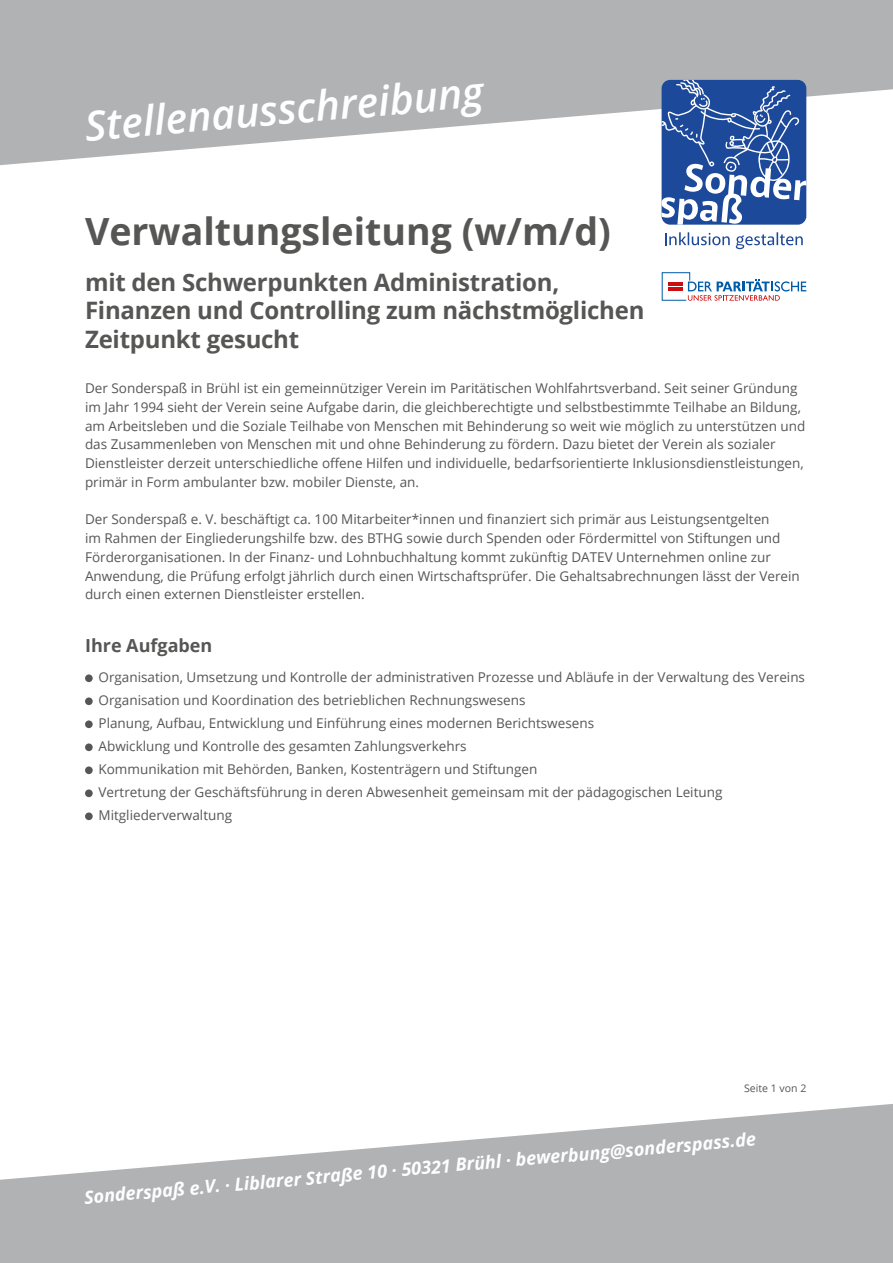
<style>
.page{position:relative;width:893px;height:1263px;background:#fff}
.page>*{position:absolute;margin:0;border:0;box-sizing:border-box;transform-origin:0 0}
.t1{font:italic 600 41.25px "Open Sans";color:#fff}
.t2{font:700 37.5px "Open Sans";color:#565655}
.t3{font:700 24px/28.8px "Open Sans";letter-spacing:-.01em;color:#565655}
.t4{font:italic 700 18px "Open Sans";color:#fff}
.t5{font:700 18px "Open Sans";color:#565655}
.t6{font:13.5px/18.8px "Open Sans";color:#565655}
.t7{font:10.5px "Open Sans";color:#565655}
</style>
<div class="page">
<svg style="left:0;top:0;width:893px;height:165px;fill:#b1b2b3"></svg>
<svg style="left:0;top:1104px;width:893px;height:159px;fill:#b1b2b3"></svg>
<svg style="left:662px;top:79px;width:144px;height:146px;background:#4a6dae"></svg>
<svg style="left:665px;top:232px;width:65px;height:13px"></svg>
<svg style="left:736px;top:232px;width:67px;height:17px"></svg>
<svg style="left:662px;top:272px;width:144px;height:29px"></svg>
<div style="left:85px;top:674px;width:8px;height:8px;background:#565655;border-radius:50%"></div>
<div style="left:85px;top:697px;width:8px;height:8px;background:#565655;border-radius:50%"></div>
<div style="left:85px;top:720px;width:8px;height:8px;background:#565655;border-radius:50%"></div>
<div style="left:85px;top:743px;width:8px;height:8px;background:#565655;border-radius:50%"></div>
<div style="left:85px;top:766px;width:8px;height:8px;background:#565655;border-radius:50%"></div>
<div style="left:85px;top:789px;width:8px;height:8px;background:#565655;border-radius:50%"></div>
<div style="left:85px;top:812px;width:8px;height:8px;background:#565655;border-radius:50%"></div>
<h1 class="t1" style="left:83px;top:98px;width:401px;rotate:-5deg">Stellenausschreibung</h1>
<h2 class="t2" style="left:85px;top:205px;width:527px">Verwaltungsleitung (w/m/d)</h2>
<h3 class="t3" style="left:85px;top:267px;width:561px">mit den Schwerpunkten Administration,<br>Finanzen und Controlling zum nächstmöglichen<br>Zeitpunkt gesucht</h3>
<p class="t6" style="left:85px;top:378px;width:722px">Der Sonderspaß in Brühl ist ein gemeinnütziger Verein im Paritätischen Wohlfahrtsverband. Seit seiner Gründung im Jahr 1994 sieht der Verein seine Aufgabe darin, die gleichberechtigte und selbstbestimmte Teilhabe an Bildung, am Arbeitsleben und die Soziale Teilhabe von Menschen mit Behinderung so weit wie möglich zu unterstützen und das Zusammenleben von Menschen mit und ohne Behinderung zu fördern. Dazu bietet der Verein als sozialer Dienstleister derzeit unterschiedliche offene Hilfen und individuelle, bedarfsorientierte Inklusionsdienstleistungen, primär in Form ambulanter bzw. mobiler Dienste, an.</p>
<p class="t6" style="left:85px;top:510px;width:716px">Der Sonderspaß e. V. beschäftigt ca. 100 Mitarbeiter*innen und finanziert sich primär aus Leistungsentgelten<br>im Rahmen der Eingliederungshilfe bzw. des BTHG sowie durch Spenden oder Fördermittel von Stiftungen und Förderorganisationen. In der Finanz- und Lohnbuchhaltung kommt zukünftig DATEV Unternehmen online zur Anwendung, die Prüfung erfolgt jährlich durch einen Wirtschaftsprüfer. Die Gehaltsabrechnungen lässt der Verein durch einen externen Dienstleister erstellen.</p>
<h3 class="t5" style="left:85px;top:633px;width:129px">Ihre Aufgaben</h3>
<p class="t6" style="left:99px;top:665px;width:708px;line-height:23px">Organisation, Umsetzung und Kontrolle der administrativen Prozesse und Abläufe in der Verwaltung des Vereins Organisation und Koordination des betrieblichen Rechnungswesens<br>Planung, Aufbau, Entwicklung und Einführung eines modernen Berichtswesens<br>Abwicklung und Kontrolle des gesamten Zahlungsverkehrs<br>Kommunikation mit Behörden, Banken, Kostenträgern und Stiftungen<br>Vertretung der Geschäftsführung in deren Abwesenheit gemeinsam mit der pädagogischen Leitung Mitgliederverwaltung</p>
<p class="t7" style="left:744px;top:1081px;width:64px">Seite 1 von 2</p>
<h3 class="t4" style="left:83px;top:1185px;width:676px;rotate:-5deg">Sonderspaß e.V. · Liblarer Straße 10 · 50321 Brühl · bewerbung@sonderspass.de</h3>
</div>
